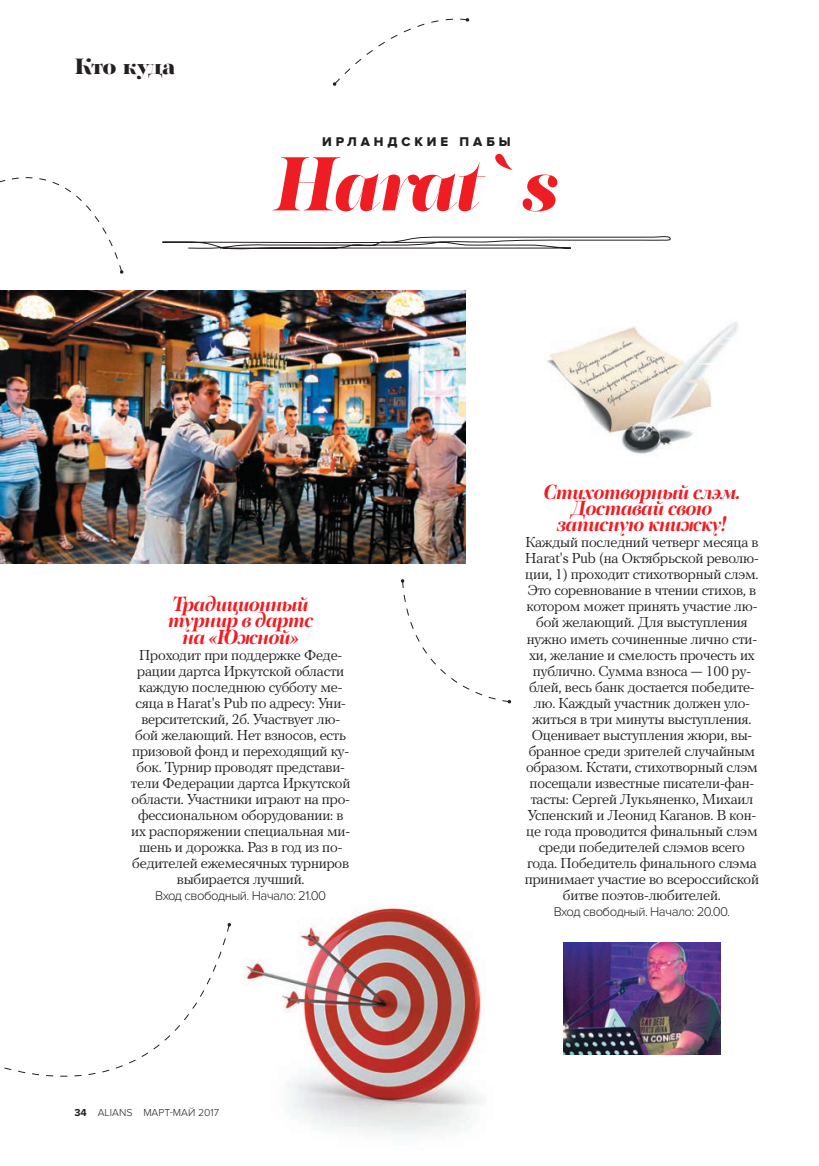
<style>
.page{position:relative;width:819px;height:1166px;background:#fff}
.page>*{position:absolute;margin:0;border:0;box-sizing:border-box;transform-origin:0 0}
.t1{font:italic 900 78.75px "PF Regal Finesse Pro";letter-spacing:-.04em;color:#ee1d23}
.t2{font:900 22.75px "PF Regal Finesse Pro";letter-spacing:-.02em;color:#231f20}
.t3{font:italic 700 21px/16.1px "PF Regal Display Pro";letter-spacing:-.04em;color:#ee1d23;text-align:center}
.t4{font:14.88px/16.1px "PF Regal Text Pro Regular A";letter-spacing:-.01em;color:#231f20;text-align:center}
.t5{font:300 13.12px "Proxima Nova";letter-spacing:-.04em;color:#231f20}
.t6{font:13.12px "Proxima Nova Extrabld";color:#231f20}
.t7{font:300 10.5px "Proxima Nova";color:#231f20}
.s1{font-weight:700}
</style>
<div class="page">
<img style="left:243px;top:906px;width:240px;height:228px">
<img style="left:547px;top:321px;width:191px;height:135px">
<svg style="left:162px;top:236px;width:509px;height:14px"></svg>
<svg style="left:332px;top:18px;width:137px;height:68px"></svg>
<svg style="left:0;top:177px;width:124px;height:97px"></svg>
<img style="left:1px;top:291px;width:464px;height:272px">
<img style="left:563px;top:942px;width:157px;height:112px">
<svg style="left:400px;top:579px;width:111px;height:125px"></svg>
<svg style="left:4px;top:927px;width:226px;height:150px"></svg>
<svg style="left:227px;top:923px;width:4px;height:4px"></svg>
<h2 class="t2" style="left:74px;top:53px;width:102px">Кто куда</h2>
<p class="t6" style="left:322px;top:134px;width:190px">Ирла нд ски е па бы</p>
<h1 class="t1" style="left:274px;top:135px;width:287px">Harat`s</h1>
<h3 class="t3" style="left:168px;top:597px;width:147px">Традиционный турнир в дартс на «Южной»</h3>
<p class="t4" style="left:131px;top:647px;width:221px">Проходит при поддержке Феде&shy;рации дартса Иркутской области каждую последнюю субботу ме&shy;сяца в Harat's Pub по адресу: Уни&shy;верситетский, 2б. Участвует лю&shy;бой желающий. Нет взносов, есть призовой фонд и переходящий ку&shy;бок. Турнир проводят представи&shy;тели Федерации дартса Иркутской области. Участники играют на про&shy;фессиональном оборудовании: в их распоряжении специальная ми&shy;шень и дорожка. Раз в год из по&shy;бедителей ежемесячных турниров выбирается лучший.</p>
<p class="t5" style="left:155px;top:888px;width:172px">ВХОД СВОБОДНЫЙ. НАЧАЛО: 21.00</p>
<p class="t7" style="left:74px;top:1107px;width:146px"><span class="s1">34</span> ALIANS МАРТ-МАЙ 2017</p>
<h3 class="t3" style="left:543px;top:484px;width:198px">Стихотворный слэм.<br>Доставай свою записную книжку!</h3>
<p class="t4" style="left:524px;top:534px;width:236px">Каждый последний четверг месяца в Harat's Pub (на Октябрьской револю&shy;ции, 1) проходит стихотворный слэм.<br>Это соревнование в чтении стихов, в котором может принять участие лю&shy;бой желающий. Для выступления нужно иметь сочиненные лично сти&shy;хи, желание и смелость прочесть их публично. Сумма взноса — 100 ру&shy;блей, весь банк достается победите&shy;лю. Каждый участник должен уло&shy;житься в три минуты выступления.<br>Оценивает выступления жюри, вы&shy;бранное среди зрителей случайным образом. Кстати, стихотворный слэм посещали известные писатели-фан&shy;тасты: Сергей Лукьяненко, Михаил Успенский и Леонид Каганов. В кон&shy;це года проводится финальный слэм среди победителей слэмов всего года. Победитель финального слэма принимает участие во всероссийской битве поэтов-любителей.</p>
<p class="t5" style="left:553px;top:904px;width:178px">ВХОД СВОБОДНЫЙ. НАЧАЛО: 20.00.</p>
</div>
